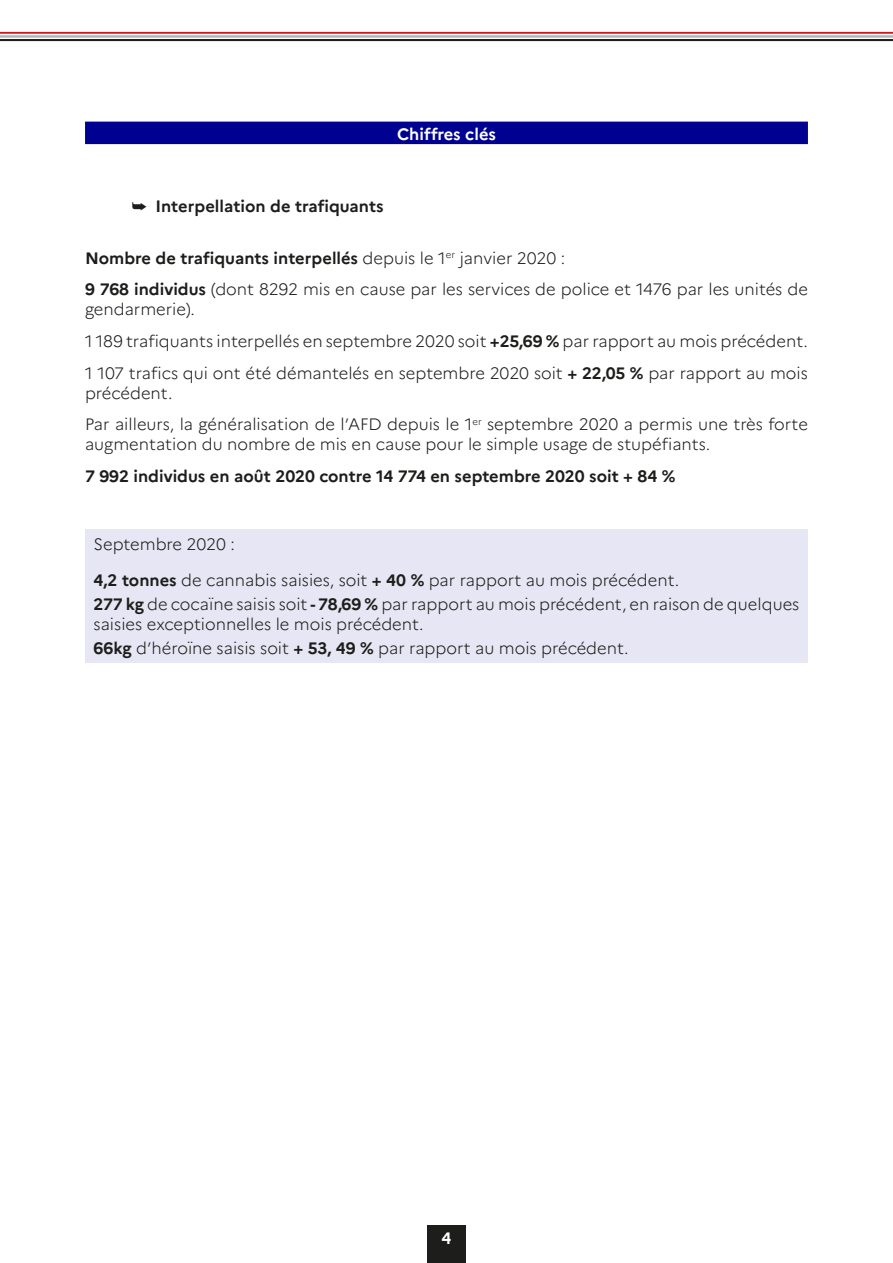
<style>
.page{position:relative;width:893px;height:1263px;background:#fff}
.page>*{position:absolute;margin:0;border:0;box-sizing:border-box;transform-origin:0 0}
.t1{font:300 16.5px/19.8px "Marianne";color:#1d1d1b}
.texte{font:700 16.5px "Marianne";color:#1d1d1b}
.t2{font:700 16.5px "Marianne";color:#fff}
.s1{font-weight:300}
.s2{font-weight:700}
</style>
<div class="page">
<div style="left:85px;top:122px;width:723px;height:22px;background:#000091"></div>
<div style="left:85px;top:529px;width:723px;height:133px;background:#e6e6f4"></div>
<hr style="left:0;top:39px;width:893px;height:2px;background:#1d1d1b">
<hr style="left:0;top:36px;width:893px;height:1px;background:#b2b2b2">
<hr style="left:0;top:32px;width:893px;height:2px;background:#cd171a">
<div style="left:427px;top:1225px;width:39px;height:38px;background:#1d1d1b"></div>
<p class="t2" style="left:397px;top:124px;width:100px">Chiffres clés</p>
<p class="texte" style="left:132px;top:196px;width:253px">➥ Interpellation de trafiquants</p>
<p class="texte" style="left:85px;top:248px;width:482px">Nombre de trafiquants interpellés <span class="s1">depuis le 1</span><sup>er</sup> <span class="s1">janvier 2020 :</span></p>
<p class="t1" style="left:85px;top:280px;width:724px"><span class="s2">9 768 individus</span> (dont 8292 mis en cause par les services de police et 1476 par les unités de gendarmerie).</p>
<p class="t1" style="left:85px;top:331px;width:724px">1 189 trafiquants interpellés en septembre 2020 soit <span class="s2">+25,69 %</span> par rapport au mois précédent.</p>
<p class="t1" style="left:85px;top:363px;width:724px">1 107 trafics qui ont été démantelés en septembre 2020 soit <span class="s2">+ 22,05 %</span> par rapport au mois précédent.</p>
<p class="t1" style="left:85px;top:415px;width:724px">Par ailleurs, la généralisation de l’AFD depuis le 1<sup>er</sup> septembre 2020 a permis une très forte augmentation du nombre de mis en cause pour le simple usage de stupéfiants.</p>
<p class="texte" style="left:85px;top:466px;width:592px">7 992 individus en août 2020 contre 14 774 en septembre 2020 soit + 84 %</p>
<p class="t1" style="left:94px;top:534px;width:143px">Septembre 2020 :</p>
<p class="t1" style="left:94px;top:570px;width:587px"><span class="s2">4,2 tonnes</span> de cannabis saisies, soit <span class="s2">+ 40 %</span> par rapport au mois précédent.</p>
<p class="t1" style="left:94px;top:594px;width:707px"><span class="s2">277 kg</span> de cocaïne saisis soit <span class="s2">- 78,69 %</span> par rapport au mois précédent, en raison de quelques saisies exceptionnelles le mois précédent.</p>
<p class="t1" style="left:94px;top:638px;width:537px"><span class="s2">66kg</span> d’héroïne saisis soit <span class="s2">+ 53, 49 %</span> par rapport au mois précédent.</p>
<p class="t2" style="left:442px;top:1228px;width:11px">4</p>
</div>
